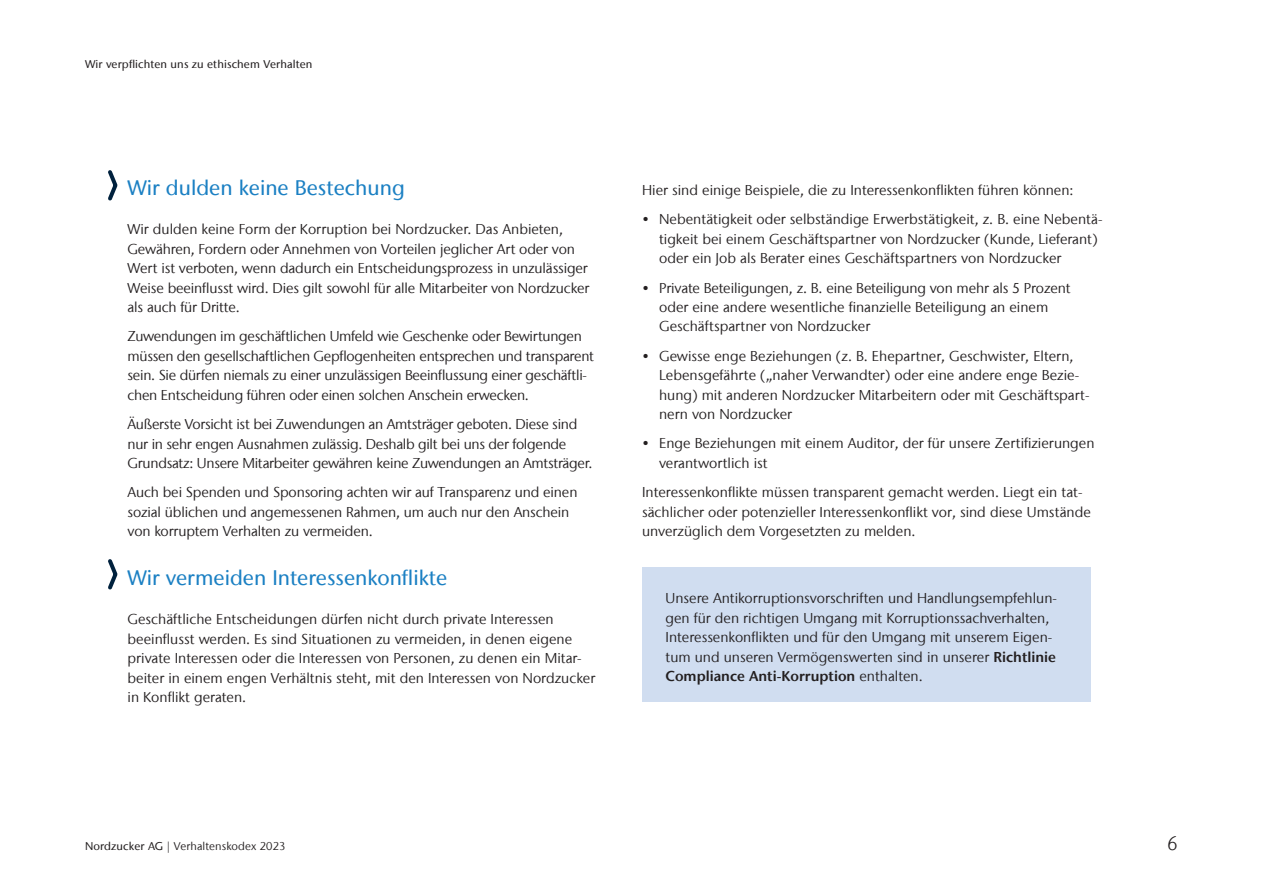
<style>
.page{position:relative;width:1263px;height:893px;background:#fff}
.page>*{position:absolute;margin:0;border:0;box-sizing:border-box;transform-origin:0 0}
.t1{font:500 21px "Stone Sans IIITC Com";color:#1b80c3}
.t2{font:300 19.5px "Stone Sans IIITC Com";color:#231f20}
.t3{font:14.25px/19.5px "Stone Sans IIITC Com";color:#231f20}
.t4{font:14.25px/19.5px "Stone Sans IIITC Com";letter-spacing:-.02em;color:#231f20}
.t5{font:500 11.25px "Stone Sans IIITC Com";letter-spacing:.01em;color:#231f20}
.t6{font:11.25px "Stone Sans IIITC Com";letter-spacing:.01em;color:#231f20}
.s1{font-weight:600}
.s2{font-weight:500}
.s3{font-weight:300}
</style>
<div class="page">
<svg style="left:108px;top:559px;width:10px;height:31px"></svg>
<div style="left:642px;top:567px;width:449px;height:135px;background:#d0ddf0"></div>
<svg style="left:108px;top:170px;width:10px;height:31px"></svg>
<p class="t5" style="left:85px;top:57px;width:229px">Wir verpflichten uns zu ethischem Verhalten</p>
<h1 class="t1" style="left:128px;top:175px;width:279px">Wir dulden keine Bestechung</h1>
<p class="t3" style="left:128px;top:219px;width:463px">Wir dulden keine Form der Korruption bei Nordzucker. Das Anbieten, Gewähren, Fordern oder Annehmen von Vorteilen jeglicher Art oder von Wert ist verboten, wenn dadurch ein Entscheidungsprozess in unzulässiger Weise beeinflusst wird. Dies gilt sowohl für alle Mitarbeiter von Nordzucker als auch für Dritte.</p>
<p class="t4" style="left:128px;top:326px;width:468px">Zuwendungen im geschäftlichen Umfeld wie Geschenke oder Bewirtungen müssen den gesellschaftlichen Gepflogenheiten entsprechen und transparent sein. Sie dürfen niemals zu einer unzulässigen Beeinflussung einer geschäftli&shy;chen Entscheidung führen oder einen solchen Anschein erwecken.</p>
<p class="t4" style="left:128px;top:414px;width:466px">Äußerste Vorsicht ist bei Zuwendungen an Amtsträger geboten. Diese sind nur in sehr engen Ausnahmen zulässig. Deshalb gilt bei uns der folgende<br>Grundsatz: Unsere Mitarbeiter gewähren keine Zuwendungen an Amtsträger.</p>
<p class="t3" style="left:128px;top:482px;width:451px">Auch bei Spenden und Sponsoring achten wir auf Transparenz und einen sozial üblichen und angemessenen Rahmen, um auch nur den Anschein von korruptem Verhalten zu vermeiden.</p>
<h1 class="t1" style="left:128px;top:565px;width:321px">Wir vermeiden Interessenkonflikte</h1>
<p class="t3" style="left:128px;top:609px;width:469px">Geschäftliche Entscheidungen dürfen nicht durch private Interessen beeinflusst werden. Es sind Situationen zu vermeiden, in denen eigene private Interessen oder die Interessen von Personen, zu denen ein Mitar&shy;beiter in einem engen Verhältnis steht, mit den Interessen von Nordzucker in Konflikt geraten.</p>
<p class="t3" style="left:642px;top:180px;width:433px">Hier sind einige Beispiele, die zu Interessenkonflikten führen können:</p>
<p class="t3" style="left:659px;top:209px;width:445px;text-indent:-17px">• Nebentätigkeit oder selbständige Erwerbstätigkeit, z. B. eine Nebentä&shy;tigkeit bei einem Geschäftspartner von Nordzucker (Kunde, Lieferant) oder ein Job als Berater eines Geschäftspartners von Nordzucker</p>
<p class="t3" style="left:659px;top:278px;width:413px;text-indent:-17px">• Private Beteiligungen, z. B. eine Beteiligung von mehr als 5 Prozent oder eine andere wesentliche finanzielle Beteiligung an einem<br>Geschäftspartner von Nordzucker</p>
<p class="t3" style="left:659px;top:346px;width:432px;text-indent:-17px">• Gewisse enge Beziehungen (z. B. Ehepartner, Geschwister, Eltern, Lebensgefährte („naher Verwandter) oder eine andere enge Bezie&shy;hung) mit anderen Nordzucker Mitarbeitern oder mit Geschäftspart&shy;nern von Nordzucker</p>
<p class="t3" style="left:659px;top:434px;width:437px;text-indent:-17px">• Enge Beziehungen mit einem Auditor, der für unsere Zertifizierungen verantwortlich ist</p>
<p class="t3" style="left:642px;top:482px;width:450px">Interessenkonflikte müssen transparent gemacht werden. Liegt ein tat&shy;sächlicher oder potenzieller Interessenkonflikt vor, sind diese Umstände unverzüglich dem Vorgesetzten zu melden.</p>
<p class="t3" style="left:665px;top:588px;width:393px">Unsere Antikorruptionsvorschriften und Handlungsempfehlun&shy;gen für den richtigen Umgang mit Korruptionssachverhalten, Interessenkonflikten und für den Umgang mit unserem Eigen&shy;tum und unseren Vermögenswerten sind in unserer <span class="s1">Richtlinie Compliance Anti-Korruption</span> enthalten.</p>
<p class="t6" style="left:85px;top:839px;width:202px"><span class="s2">Nordzucker AG</span> <span class="s3">|</span> Verhaltenskodex 2023</p>
<h2 class="t2" style="left:1167px;top:831px;width:12px">6</h2>
</div>
